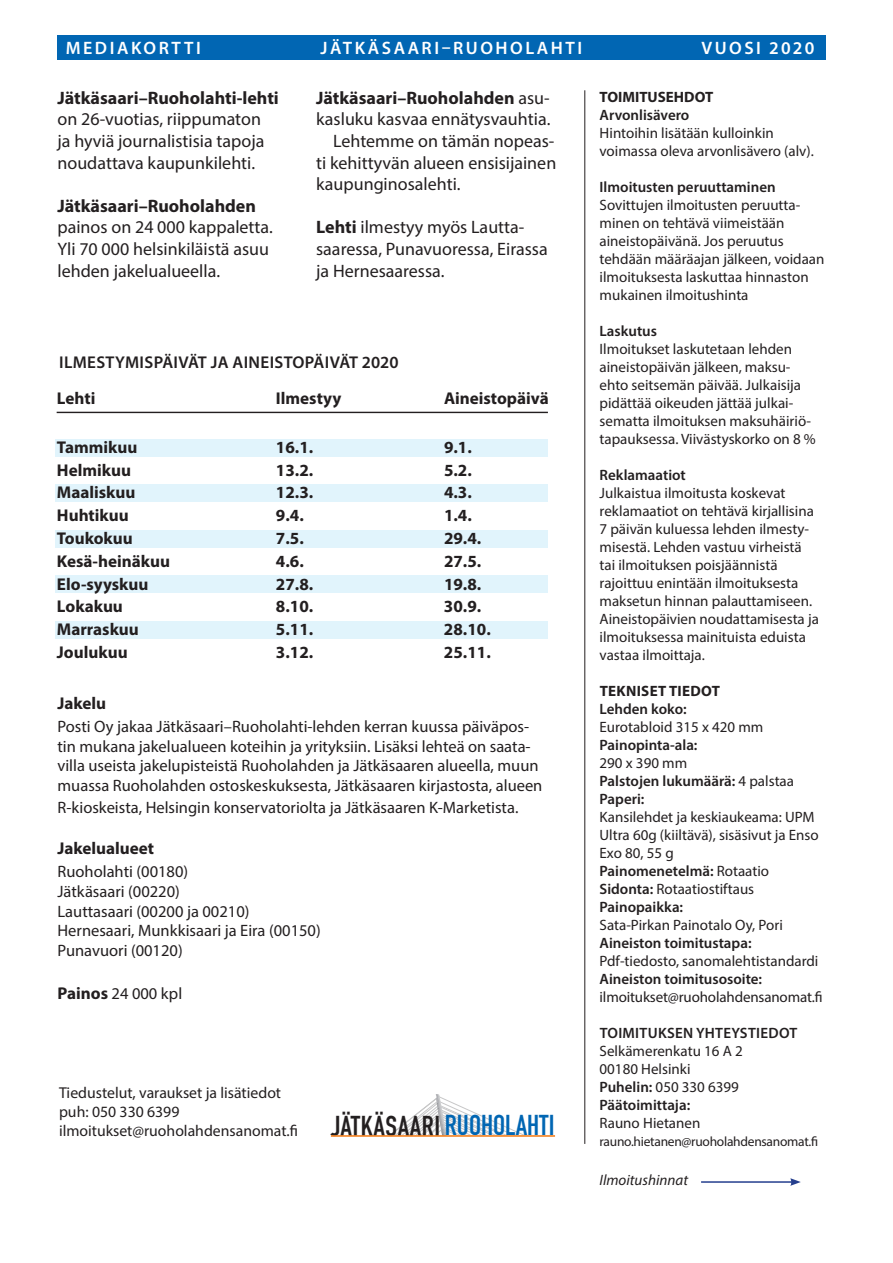
<style>
.page{position:relative;width:893px;height:1263px;background:#fff}
.page>*{position:absolute;margin:0;border:0;box-sizing:border-box;transform-origin:0 0}
.t1{font:18px/21.6px "Myriad Pro";color:#231f20}
.t2{font:700 18px "Myriad Pro";color:#231f20}
.t3{font:600 18px "Myriad Pro";letter-spacing:.14em;color:#fff}
.t4{font:700 17.1px "Myriad Pro";color:#231f20}
.t5{font:600 17.1px "Myriad Pro";letter-spacing:.02em;color:#231f20}
.t6{font:16.5px/19.8px "Myriad Pro";color:#231f20}
.t7{font:15.75px/18.9px "Myriad Pro";color:#231f20}
.t8{font:15px/18px "Myriad Pro";color:#231f20}
.t9{font:600 15px/18px "Myriad Pro";color:#231f20}
.t10{font:600 15px "Myriad Pro";letter-spacing:.02em;color:#231f20}
.t11{font:italic 15px "Myriad Pro";color:#231f20}
.t12{font:700 15px "Myriad Pro";letter-spacing:.02em;color:#231f20}
.t13{font:700 15px "Myriad Pro";color:#231f20}
.t14{font:13.5px "Myriad Pro";letter-spacing:-.02em;color:#231f20}
.s1{font-weight:400}
.s2{font-weight:700}
.s3{font-weight:700;font-size:17.1px}
.s4{font-family:"DIN Condensed";font-weight:700;font-size:28.35px}
.s5{font-family:"DIN Condensed";font-weight:700;font-size:28.35px;color:#0166b3}
.s6{font-weight:600}
</style>
<div class="page">
<hr style="left:701px;top:1181px;width:92px;height:2px;background:#253f8e">
<svg style="left:790px;top:1178px;width:11px;height:8px"></svg>
<div style="left:57px;top:35px;width:769px;height:25px;background:#0166b3"></div>
<hr style="left:584px;top:90px;width:1px;height:1054px;background:#231f20">
<div style="left:55px;top:439px;width:493px;height:18px;background:#e1f4fc"></div>
<div style="left:55px;top:484px;width:493px;height:17px;background:#e1f4fc"></div>
<div style="left:55px;top:530px;width:493px;height:17px;background:#e1f4fc"></div>
<div style="left:55px;top:576px;width:493px;height:17px;background:#e1f4fc"></div>
<div style="left:55px;top:621px;width:493px;height:17px;background:#e1f4fc"></div>
<hr style="left:57px;top:412px;width:491px;height:1px;background:#231f20">
<svg style="left:389px;top:1094px;width:135px;height:41px"></svg>
<hr style="left:331px;top:1135px;width:224px;height:2px;background:#f5872a">
<p class="t3" style="left:66px;top:36px;width:137px">MEDIAKORTTI</p>
<p class="t3" style="left:321px;top:36px;width:263px">JÄTKÄSAARI–RUOHOLAHTI</p>
<p class="t3" style="left:701px;top:36px;width:114px">VUOSI 2020</p>
<p class="t2" style="left:58px;top:86px;width:223px">Jätkäsaari–Ruoholahti-lehti</p>
<p class="t1" style="left:58px;top:108px;width:208px">on 26-vuotias, riippumaton ja hyviä journalistisia tapoja noudattava kaupunkilehti.</p>
<p class="t2" style="left:58px;top:194px;width:200px">Jätkäsaari–Ruoholahden</p>
<p class="t1" style="left:58px;top:216px;width:217px">painos on 24 000 kappaletta.<br>Yli 70 000 helsinkiläistä asuu lehden jakelualueella.</p>
<p class="t2" style="left:316px;top:86px;width:235px">Jätkäsaari–Ruoholahden <span class="s1">asu-</span></p>
<p class="t1" style="left:316px;top:108px;width:236px">kasluku kasvaa ennätysvauhtia.</p>
<p class="t1" style="left:333px;top:130px;width:223px">Lehtemme on tämän nopeas-</p>
<p class="t1" style="left:316px;top:151px;width:242px">ti kehittyvän alueen ensisijainen</p>
<p class="t1" style="left:316px;top:173px;width:146px">kaupunginosalehti.</p>
<p class="t1" style="left:316px;top:216px;width:233px"><span class="s2">Lehti</span> ilmestyy myös Lautta&shy;saaressa, Punavuoressa, Eirassa ja Hernesaaressa.</p>
<p class="t5" style="left:59px;top:351px;width:341px">ILMESTYMISPÄIVÄT JA AINEISTOPÄIVÄT 2020</p>
<p class="t4" style="left:57px;top:387px;width:40px">Lehti</p>
<p class="t4" style="left:276px;top:387px;width:67px">Ilmestyy</p>
<p class="t4" style="left:444px;top:387px;width:106px">Aineistopäivä</p>
<p class="t4" style="left:57px;top:436px;width:82px">Tammikuu</p>
<p class="t4" style="left:276px;top:436px;width:39px">16.1.</p>
<p class="t4" style="left:444px;top:436px;width:29px">9.1.</p>
<p class="t4" style="left:57px;top:459px;width:76px">Helmikuu</p>
<p class="t4" style="left:276px;top:459px;width:39px">13.2.</p>
<p class="t4" style="left:444px;top:459px;width:29px">5.2.</p>
<p class="t4" style="left:57px;top:481px;width:80px">Maaliskuu</p>
<p class="t4" style="left:276px;top:481px;width:39px">12.3.</p>
<p class="t4" style="left:444px;top:481px;width:29px">4.3.</p>
<p class="t4" style="left:57px;top:504px;width:73px">Huhtikuu</p>
<p class="t4" style="left:276px;top:504px;width:29px">9.4.</p>
<p class="t4" style="left:444px;top:504px;width:29px">1.4.</p>
<p class="t4" style="left:57px;top:527px;width:77px">Toukokuu</p>
<p class="t4" style="left:276px;top:527px;width:29px">7.5.</p>
<p class="t4" style="left:444px;top:527px;width:39px">29.4.</p>
<p class="t4" style="left:57px;top:550px;width:115px">Kesä-heinäkuu</p>
<p class="t4" style="left:276px;top:550px;width:29px">4.6.</p>
<p class="t4" style="left:444px;top:550px;width:39px">27.5.</p>
<p class="t4" style="left:57px;top:573px;width:93px">Elo-syyskuu</p>
<p class="t4" style="left:276px;top:573px;width:39px">27.8.</p>
<p class="t4" style="left:444px;top:573px;width:39px">19.8.</p>
<p class="t4" style="left:57px;top:595px;width:68px">Lokakuu</p>
<p class="t4" style="left:276px;top:595px;width:39px">8.10.</p>
<p class="t4" style="left:444px;top:595px;width:39px">30.9.</p>
<p class="t4" style="left:57px;top:618px;width:83px">Marraskuu</p>
<p class="t4" style="left:276px;top:618px;width:39px">5.11.</p>
<p class="t4" style="left:444px;top:618px;width:48px">28.10.</p>
<p class="t4" style="left:57px;top:641px;width:72px">Joulukuu</p>
<p class="t4" style="left:276px;top:641px;width:39px">3.12.</p>
<p class="t4" style="left:444px;top:641px;width:48px">25.11.</p>
<p class="t4" style="left:58px;top:692px;width:50px">Jakelu</p>
<p class="t6" style="left:58px;top:716px;width:486px">Posti Oy jakaa Jätkäsaari–Ruoholahti-lehden kerran kuussa päiväpos&shy;tin mukana jakelualueen koteihin ja yrityksiin. Lisäksi lehteä on saata&shy;villa useista jakelupisteistä Ruoholahden ja Jätkäsaaren alueella, muun muassa Ruoholahden ostoskeskuksesta, Jätkäsaaren kirjastosta, alueen</p>
<p class="t6" style="left:58px;top:797px;width:462px">R-kioskeista, Helsingin konservatoriolta ja Jätkäsaaren K-Marketista.</p>
<p class="t4" style="left:58px;top:837px;width:98px">Jakelualueet</p>
<p class="t6" style="left:58px;top:861px;width:265px">Ruoholahti (00180)<br>Jätkäsaari (00220)<br>Lauttasaari (00200 ja 00210)<br>Hernesaari, Munkkisaari ja Eira (00150)<br>Punavuori (00120)</p>
<p class="t6" style="left:58px;top:983px;width:126px"><span class="s3">Painos</span> 24 000 kpl</p>
<p class="t7" style="left:59px;top:1083px;width:497px">Tiedustelut, varaukset ja lisätiedot<br>puh: 050 330 6399<br>ilmoitukset@ruoholahdensanomat.fi <span class="s4">JÄTKÄSAARI</span> <span class="s5">RUOHOLAHTI</span></p>
<p class="t13" style="left:600px;top:87px;width:115px">TOIMITUSEHDOT</p>
<p class="t9" style="left:600px;top:105px;width:91px">Arvonlisävero</p>
<p class="t8" style="left:600px;top:123px;width:216px">Hintoihin lisätään kulloinkin voimassa oleva arvonlisävero (alv).</p>
<p class="t9" style="left:600px;top:177px;width:178px">Ilmoitusten peruuttaminen</p>
<p class="t8" style="left:600px;top:195px;width:226px">Sovittujen ilmoitusten peruutta&shy;minen on tehtävä viimeistään aineistopäivänä. Jos peruutus tehdään määräajan jälkeen, voidaan ilmoituksesta laskuttaa hinnaston mukainen ilmoitushinta</p>
<p class="t9" style="left:600px;top:321px;width:59px">Laskutus</p>
<p class="t8" style="left:600px;top:339px;width:218px">Ilmoitukset laskutetaan lehden aineistopäivän jälkeen, maksu&shy;ehto seitsemän päivää. Julkaisija pidättää oikeuden jättää julkai&shy;sematta ilmoituksen maksuhäiriö&shy;tapauksessa. Viivästyskorko on 8 %</p>
<p class="t9" style="left:600px;top:465px;width:88px">Reklamaatiot</p>
<p class="t8" style="left:600px;top:483px;width:221px">Julkaistua ilmoitusta koskevat reklamaatiot on tehtävä kirjallisina 7 päivän kuluessa lehden ilmesty&shy;misestä. Lehden vastuu virheistä tai ilmoituksen poisjäännistä rajoittuu enintään ilmoituksesta maksetun hinnan palauttamiseen.<br>Aineistopäivien noudattamisesta ja ilmoituksessa mainituista eduista vastaa ilmoittaja.</p>
<p class="t12" style="left:600px;top:681px;width:122px">TEKNISET TIEDOT</p>
<p class="t9" style="left:600px;top:699px;width:89px">Lehden koko:</p>
<p class="t8" style="left:600px;top:717px;width:165px">Eurotabloid 315 x 420 mm</p>
<p class="t9" style="left:600px;top:735px;width:99px">Painopinta-ala:</p>
<p class="t9" style="left:600px;top:753px;width:196px"><span class="s1">290 x 390 mm<br></span>Palstojen lukumäärä: <span class="s1">4 palstaa<br></span>Paperi:</p>
<p class="t8" style="left:600px;top:807px;width:221px">Kansilehdet ja keskiaukeama: UPM<br>Ultra 60g (kiiltävä), sisäsivut ja Enso<br>Exo 80, 55 g<br><span class="s6">Painomenetelmä:</span> Rotaatio<br><span class="s6">Sidonta:</span> Rotaatiostiftaus<br><span class="s6">Painopaikka:</span></p>
<p class="t8" style="left:600px;top:915px;width:185px">Sata-Pirkan Painotalo Oy, Pori</p>
<p class="t9" style="left:600px;top:933px;width:153px">Aineiston toimitustapa:</p>
<p class="t8" style="left:600px;top:951px;width:220px">Pdf-tiedosto, sanomalehtistandardi</p>
<p class="t9" style="left:600px;top:969px;width:164px">Aineiston toimitusosoite:</p>
<p class="t8" style="left:600px;top:987px;width:225px">ilmoitukset@ruoholahdensanomat.fi</p>
<p class="t10" style="left:600px;top:1023px;width:199px">TOIMITUKSEN YHTEYSTIEDOT</p>
<p class="t8" style="left:600px;top:1041px;width:145px">Selkämerenkatu 16 A 2<br>00180 Helsinki<br><span class="s6">Puhelin:</span> 050 330 6399<br><span class="s6">Päätoimittaja:</span></p>
<p class="t8" style="left:600px;top:1113px;width:102px">Rauno Hietanen</p>
<p class="t14" style="left:600px;top:1133px;width:220px">rauno.hietanen@ruoholahdensanomat.fi</p>
<p class="t11" style="left:600px;top:1170px;width:90px">Ilmoitushinnat</p>
</div>
